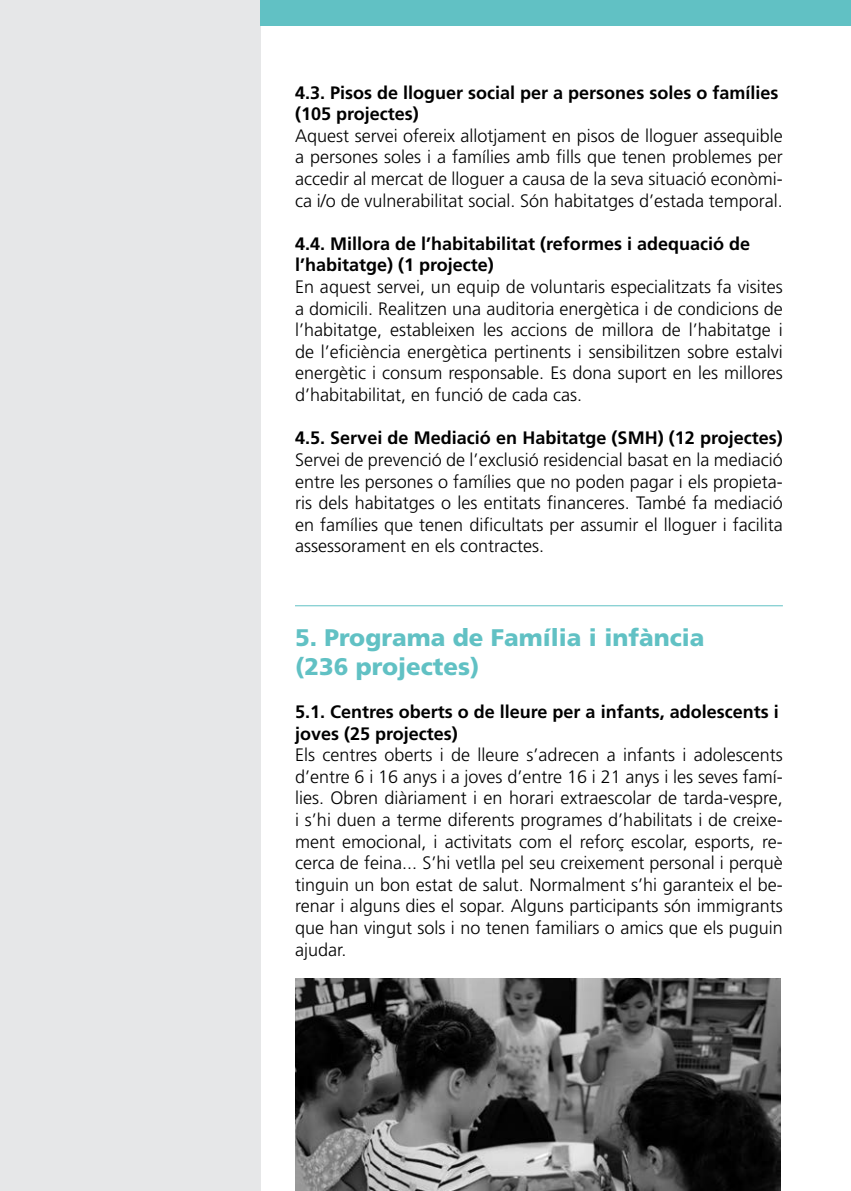
<style>
.page{position:relative;width:851px;height:1191px;background:#fff}
.page>*{position:absolute;margin:0;border:0;box-sizing:border-box;transform-origin:0 0}
.t1{font:900 24px/28.8px "Frutiger LT Std";color:#61c1c4}
.t2{font:300 18px/21.6px "Frutiger LT Std";color:#000;text-align:justify}
.t3{font:700 18px/21.6px "Frutiger LT Std";color:#000}
</style>
<div class="page">
<div style="left:0;top:0;width:261px;height:1191px;background:#e6e7e8"></div>
<hr style="left:295px;top:605px;width:487px;height:1px;background:#61c1c4">
<div style="left:261px;top:0;width:589px;height:26px;background:#61c1c4"></div>
<img style="left:295px;top:978px;width:485px;height:213px">
<p class="t3" style="left:295px;top:82px;width:485px">4.3. Pisos de lloguer social per a persones soles o famílies (105 projectes)</p>
<p class="t2" style="left:295px;top:125px;width:489px">Aquest servei ofereix allotjament en pisos de lloguer assequible a persones soles i a famílies amb fills que tenen problemes per accedir al mercat de lloguer a causa de la seva situació econòmi&shy;ca i/o de vulnerabilitat social. Són habitatges d’estada temporal.</p>
<p class="t3" style="left:295px;top:233px;width:456px">4.4. Millora de l’habitabilitat (reformes i adequació de l’habitatge) (1 projecte)</p>
<p class="t2" style="left:295px;top:276px;width:489px">En aquest servei, un equip de voluntaris especialitzats fa visites a domicili. Realitzen una auditoria energètica i de condicions de l’habitatge, estableixen les accions de millora de l’habitatge i de l’eficiència energètica pertinents i sensibilitzen sobre estalvi energètic i consum responsable. Es dona suport en les millores d’habitabilitat, en funció de cada cas.</p>
<p class="t3" style="left:295px;top:427px;width:489px">4.5. Servei de Mediació en Habitatge (SMH) (12 projectes)</p>
<p class="t2" style="left:295px;top:449px;width:489px">Servei de prevenció de l’exclusió residencial basat en la mediació entre les persones o famílies que no poden pagar i els propieta&shy;ris dels habitatges o les entitats financeres. També fa mediació en famílies que tenen dificultats per assumir el lloguer i facilita assessorament en els contractes.</p>
<h1 class="t1" style="left:295px;top:623px;width:411px">5. Programa de Família i infància (236 projectes)</h1>
<p class="t3" style="left:295px;top:701px;width:485px">5.1. Centres oberts o de lleure per a infants, adolescents i joves (25 projectes)</p>
<p class="t2" style="left:295px;top:744px;width:489px">Els centres oberts i de lleure s’adrecen a infants i adolescents d’entre 6 i 16 anys i a joves d’entre 16 i 21 anys i les seves famí&shy;lies. Obren diàriament i en horari extraescolar de tarda-vespre, i s’hi duen a terme diferents programes d’habilitats i de creixe&shy;ment emocional, i activitats com el reforç escolar, esports, re&shy;cerca de feina... S’hi vetlla pel seu creixement personal i perquè tinguin un bon estat de salut. Normalment s’hi garanteix el be&shy;renar i alguns dies el sopar. Alguns participants són immigrants que han vingut sols i no tenen familiars o amics que els puguin ajudar.</p>
</div>
